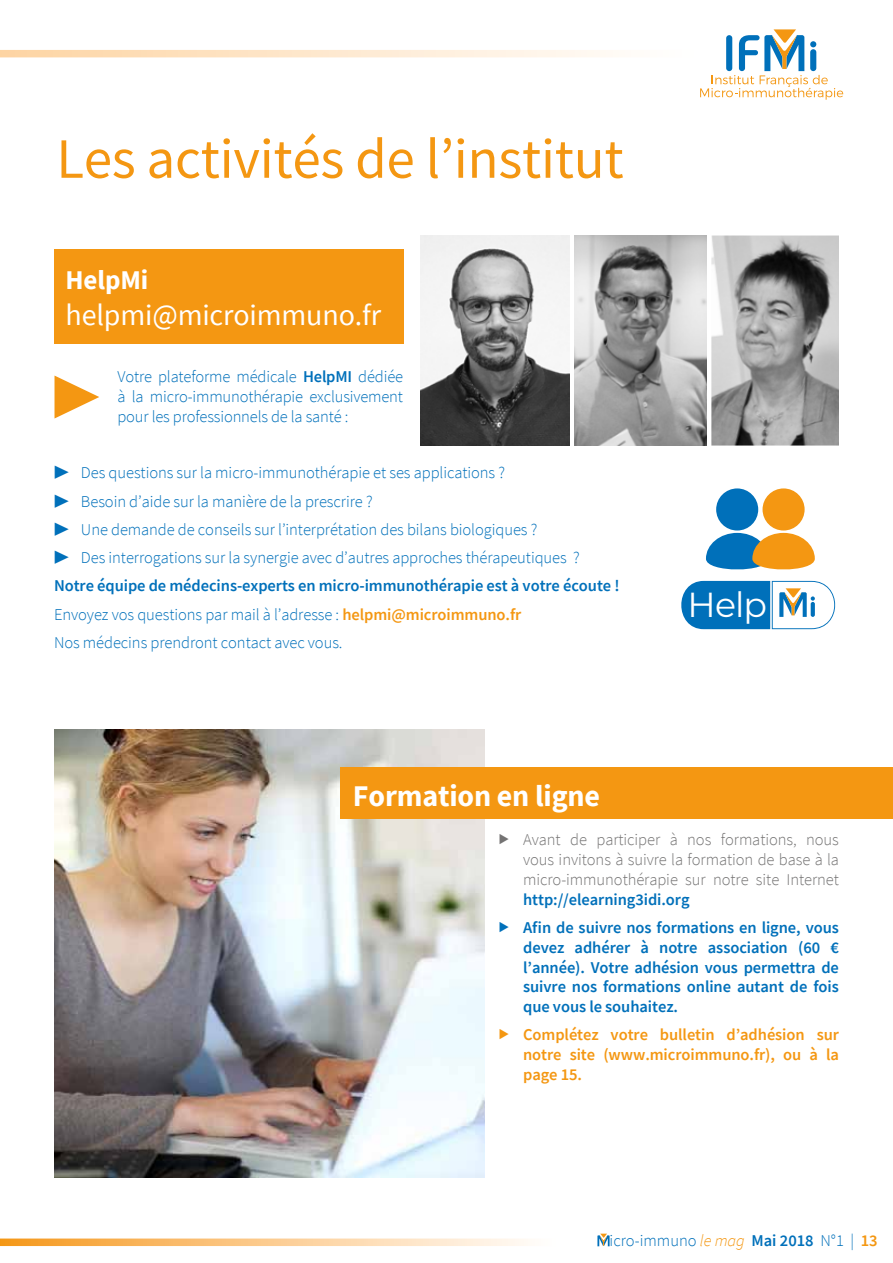
<style>
.page{position:relative;width:893px;height:1263px;background:#fff}
.page>*{position:absolute;margin:0;border:0;box-sizing:border-box;transform-origin:0 0}
.t1{font:57px "Source Sans Pro";letter-spacing:-.005em;color:#f49712}
.t2{font:54px "Source Sans Pro";color:#f49712}
.t3{font:34.8px "Montserrat";color:#fff}
.t4{font:30px "Source Sans Pro";letter-spacing:-.005em;color:#fff}
.t5{font:700 30px "Source Sans Pro";letter-spacing:-.005em;color:#fff}
.t6{font:700 27px "Source Sans Pro";letter-spacing:-.005em;color:#fff}
.t7{font:300 16.5px/28.3px "Source Sans Pro";letter-spacing:-.005em;color:#0070ba}
.t8{font:600 16.5px/19.8px "Source Sans Pro";letter-spacing:-.005em;color:#0070ba}
.t9{font:300 16.5px/19.8px "Source Sans Pro";letter-spacing:-.005em;color:#747373;text-align:justify}
.t10{font:600 16.5px/19.8px "Source Sans Pro";letter-spacing:-.005em;color:#f49712;text-align:justify}
.s1{font-weight:600}
.s2{font-weight:600;color:#f49712}
.s3{font-style:italic;color:#f49712}
</style>
<div class="page">
<svg style="left:700px;top:29px;width:143px;height:71px"></svg>
<svg style="left:0;top:50px;width:613px;height:7px;background:#fee7cb"></svg>
<svg style="left:597px;top:1233px;width:13px;height:13px"></svg>
<svg style="left:0;top:1238px;width:528px;height:8px;background:#fbcd93"></svg>
<img style="left:54px;top:729px;width:430px;height:449px">
<div style="left:340px;top:767px;width:553px;height:52px;background:#f49712"></div>
<div style="left:54px;top:249px;width:349px;height:94px;background:#f49712"></div>
<div style="left:716px;top:488px;width:42px;height:42px;background:#0070ba;border-radius:50%"></div>
<svg style="left:706px;top:533px;width:109px;height:37px;background:#999a7b"></svg>
<div style="left:762px;top:488px;width:43px;height:42px;background:#f49712;border-radius:50%"></div>
<svg style="left:681px;top:581px;width:154px;height:48px"></svg>
<img style="left:420px;top:235px;width:149px;height:211px">
<img style="left:711px;top:235px;width:128px;height:211px">
<img style="left:574px;top:235px;width:132px;height:211px">
<h1 class="t1" style="left:56px;top:133px;width:569px">Les activités de l’institut</h1>
<h3 class="t6" style="left:66px;top:266px;width:84px">HelpMi</h3>
<h3 class="t4" style="left:66px;top:301px;width:317px">helpmi@microimmuno.fr</h3>
<h2 class="t2" style="left:52px;top:363px;width:50px">▶</h2>
<p class="t7" style="left:117px;top:368px;width:287px;line-height:19.8px;text-align:justify">Votre plateforme médicale <span class="s1">HelpMI</span> dédiée à la micro-immunothérapie exclusivement pour les professionnels de la santé :</p>
<p class="t7" style="left:54px;top:459px;width:527px">▶ Des questions sur la micro-immunothérapie et ses applications ?<br>▶ Besoin d’aide sur la manière de la prescrire ?<br>▶ Une demande de conseils sur l’interprétation des bilans biologiques ?<br>▶ Des interrogations sur la synergie avec d’autres approches thérapeutiques ?</p>
<p class="t7" style="left:54px;top:573px;width:567px"><span class="s1">Notre équipe de médecins-experts en micro-immunothérapie est à votre écoute !<br></span>Envoyez vos questions par mail à l’adresse : <span class="s2">helpmi@microimmuno.fr<br></span>Nos médecins prendront contact avec vous.</p>
<h3 class="t5" style="left:353px;top:782px;width:249px">Formation en ligne</h3>
<h3 class="t3" style="left:688px;top:591px;width:81px">Help</h3>
<p class="t9" style="left:523px;top:831px;width:317px">Avant de participer à nos formations, nous vous invitons à suivre la formation de base à la micro-immunothérapie sur notre site Internet</p>
<p class="t8" style="left:523px;top:886px;width:317px;line-height:28.3px">http://elearning3idi.org<br>Afin de suivre nos formations en ligne, vous</p>
<p class="t8" style="left:523px;top:938px;width:317px;text-align:justify">devez adhérer à notre association (60 € l’année). Votre adhésion vous permettra de suivre nos formations online autant de fois que vous le souhaitez.</p>
<p class="t10" style="left:523px;top:1026px;width:317px">Complétez votre bulletin d’adhésion sur notre site (www.microimmuno.fr), ou à la page 15.</p>
<p class="t7" style="left:610px;top:1228px;width:270px">icro-immuno <span class="s3">le mag</span> <span class="s1">Mai 2018</span> N°1 | <span class="s2">13</span></p>
</div>
